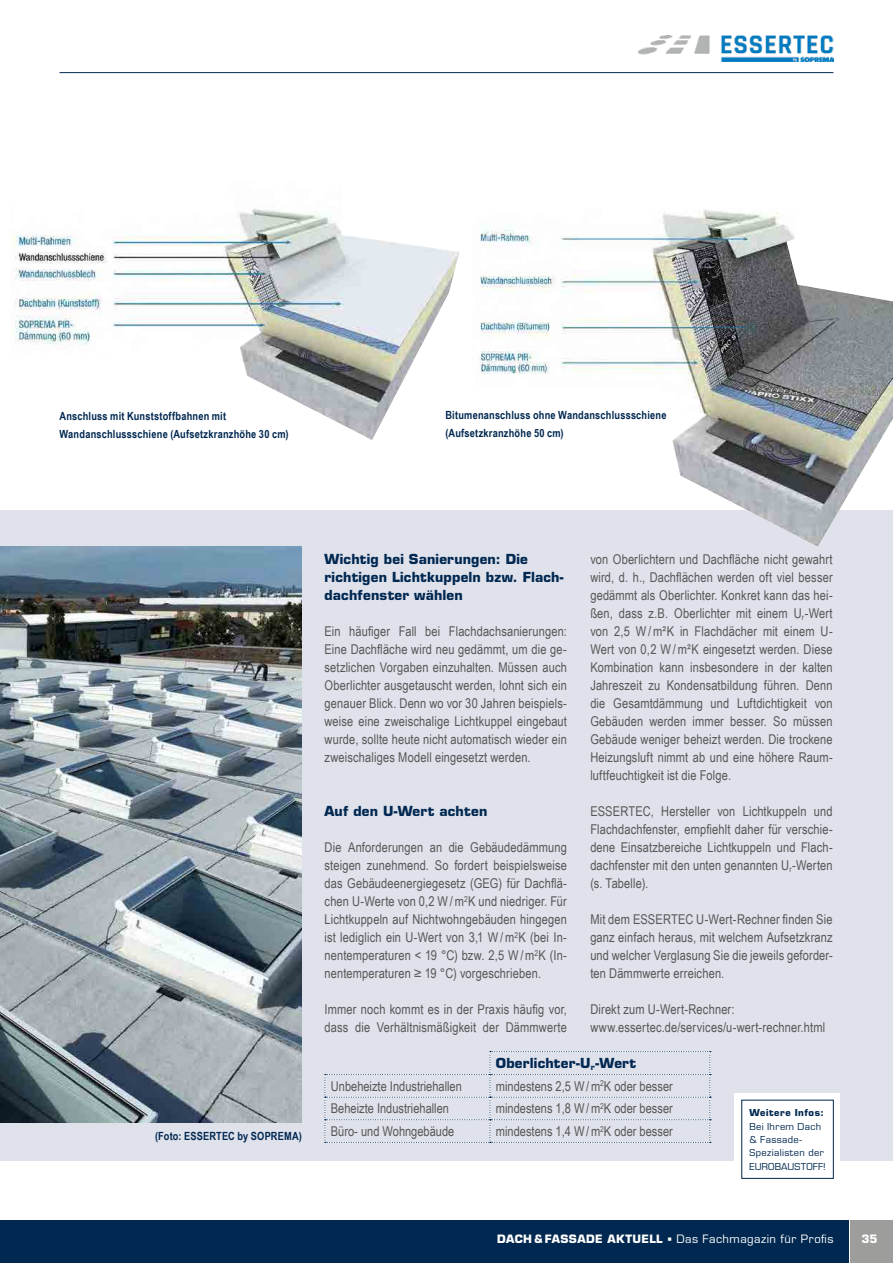
<style>
.page{position:relative;width:893px;height:1263px;background:#fff}
.page>*{position:absolute;margin:0;border:0;box-sizing:border-box;transform-origin:0 0}
.t1{font:13.5px/18px "Arial Narrow";letter-spacing:.01em;color:#575756;text-align:justify}
.t2{font:700 13.5px/18px "Eurostile LT Std";letter-spacing:.015em;color:#002851}
.t3{font:700 11.25px/18px "Arial Narrow";letter-spacing:.02em;color:#002851}
.t4{font:11.25px "Eurostile LT Std";letter-spacing:.04em;color:#fff}
.t5{font:700 11.25px "Eurostile LT Std";color:#fff}
.t6{font:9.3px/13.4px "Eurostile LT Std";letter-spacing:.035em;color:#002851}
.t7{font:700 9.3px "Eurostile LT Std";letter-spacing:.06em;color:#002851}
.s1{font-weight:700}
.s2{font-family:"Minion Pro"}
</style>
<div class="page">
<div style="left:0;top:1220px;width:849px;height:43px;background:#002851"></div>
<div style="left:850px;top:1220px;width:43px;height:43px;background:#9d9d9c"></div>
<hr style="left:60px;top:72px;width:773px;height:1px;background:#002851">
<div style="left:0;top:510px;width:893px;height:651px;background:#dfe1eb"></div>
<img style="left:0;top:546px;width:302px;height:576px">
<div style="left:734px;top:1093px;width:106px;height:89px;background:#fff"></div>
<img style="left:11px;top:208px;width:448px;height:232px">
<img style="left:480px;top:209px;width:413px;height:337px">
<div style="left:741px;top:1100px;width:93px;height:79px;background:#fff;border:1px solid #002851"></div>
<svg style="left:325px;top:1051px;width:386px;height:92px"></svg>
<img style="left:639px;top:36px;width:194px;height:26px">
<p class="t3" style="left:60px;top:407px;width:231px">Anschluss mit Kunststoffbahnen mit<br>Wandanschlussschiene (Aufsetzkranzhöhe 30 cm)</p>
<p class="t3" style="left:445px;top:406px;width:223px">Bitumenanschluss ohne Wandanschlussschiene (Aufsetzkranzhöhe 50 cm)</p>
<p class="t2" style="left:325px;top:550px;width:241px">Wichtig bei Sanierungen: Die richtigen Lichtkuppeln bzw. Flach&shy;dachfenster wählen</p>
<p class="t1" style="left:325px;top:622px;width:244px">Ein häufiger Fall bei Flachdachsanierungen:<br>Eine Dachfläche wird neu gedämmt, um die ge&shy;setzlichen Vorgaben einzuhalten. Müssen auch Oberlichter ausgetauscht werden, lohnt sich ein genauer Blick. Denn wo vor 30 Jahren beispiels&shy;weise eine zweischalige Lichtkuppel eingebaut wurde, sollte heute nicht automatisch wieder ein zweischaliges Modell eingesetzt werden.</p>
<p class="t2" style="left:325px;top:802px;width:164px">Auf den U-Wert achten</p>
<p class="t1" style="left:325px;top:838px;width:244px">Die Anforderungen an die Gebäudedämmung steigen zunehmend. So fordert beispielsweise das Gebäudeenergiegesetz (GEG) für Dachflä&shy;chen U-Werte von 0,2 W/m<sup>2</sup>K und niedriger. Für Lichtkuppeln auf Nichtwohngebäuden hingegen ist lediglich ein U-Wert von 3,1 W/m<sup>2</sup>K (bei In&shy;nentemperaturen &lt; 19 °C) bzw. 2,5 W/m<sup>2</sup>K (In&shy;nentemperaturen ≥ 19 °C) vorgeschrieben.</p>
<p class="t1" style="left:325px;top:1000px;width:244px">Immer noch kommt es in der Praxis häufig vor, dass die Verhältnismäßigkeit der Dämmwerte</p>
<p class="t1" style="left:590px;top:550px;width:244px">von Oberlichtern und Dachfläche nicht gewahrt wird, d. h., Dachflächen werden oft viel besser gedämmt als Oberlichter. Konkret kann das hei&shy;ßen, dass z.B. Oberlichter mit einem U<sub>r</sub>-Wert von 2,5 W/m²K in Flachdächer mit einem U-Wert von 0,2 W/m²K eingesetzt werden. Diese Kombination kann insbesondere in der kalten Jahreszeit zu Kondensatbildung führen. Denn die Gesamtdämmung und Luftdichtigkeit von Gebäuden werden immer besser. So müssen Gebäude weniger beheizt werden. Die trockene Heizungsluft nimmt ab und eine höhere Raum&shy;luftfeuchtigkeit ist die Folge.</p>
<p class="t1" style="left:590px;top:802px;width:244px">ESSERTEC, Hersteller von Lichtkuppeln und Flachdachfenster, empfiehlt daher für verschie&shy;dene Einsatzbereiche Lichtkuppeln und Flach&shy;dachfenster mit den unten genannten U<sub>r</sub>-Werten (s. Tabelle).</p>
<p class="t1" style="left:590px;top:910px;width:244px">Mit dem ESSERTEC U-Wert-Rechner finden Sie ganz einfach heraus, mit welchem Aufsetzkranz und welcher Verglasung Sie die jeweils geforder&shy;ten Dämmwerte erreichen.</p>
<p class="t1" style="left:590px;top:1000px;width:236px">Direkt zum U-Wert-Rechner: www.essertec.de/services/u-wert-rechner.html</p>
<p class="t3" style="left:155px;top:1127px;width:148px">(Foto: ESSERTEC by SOPREMA)</p>
<p class="t2" style="left:496px;top:1054px;width:142px">Oberlichter-U<sub>r</sub>-Wert</p>
<p class="t1" style="left:331px;top:1076px;width:133px">Unbeheizte Industriehallen</p>
<p class="t1" style="left:496px;top:1076px;width:178px">mindestens 2,5 W/m<sup>2</sup>K oder besser</p>
<p class="t1" style="left:331px;top:1099px;width:120px">Beheizte Industriehallen</p>
<p class="t1" style="left:496px;top:1099px;width:178px">mindestens 1,8 W/m<sup>2</sup>K oder besser</p>
<p class="t1" style="left:331px;top:1122px;width:125px">Büro- und Wohngebäude</p>
<p class="t1" style="left:496px;top:1122px;width:178px">mindestens 1,4 W/m<sup>2</sup>K oder besser</p>
<p class="t7" style="left:749px;top:1107px;width:76px">Weitere Infos:</p>
<p class="t6" style="left:749px;top:1120px;width:78px">Bei Ihrem Dach &amp; Fassade-<br>Spezialisten der<br>EUROBAUSTOFF!</p>
<p class="t4" style="left:497px;top:1232px;width:338px"><span class="s1">DACH &amp; FASSADE AKTUELL</span> <span class="s2">■</span> Das Fachmagazin für Profis</p>
<p class="t5" style="left:861px;top:1232px;width:18px">35</p>
</div>
